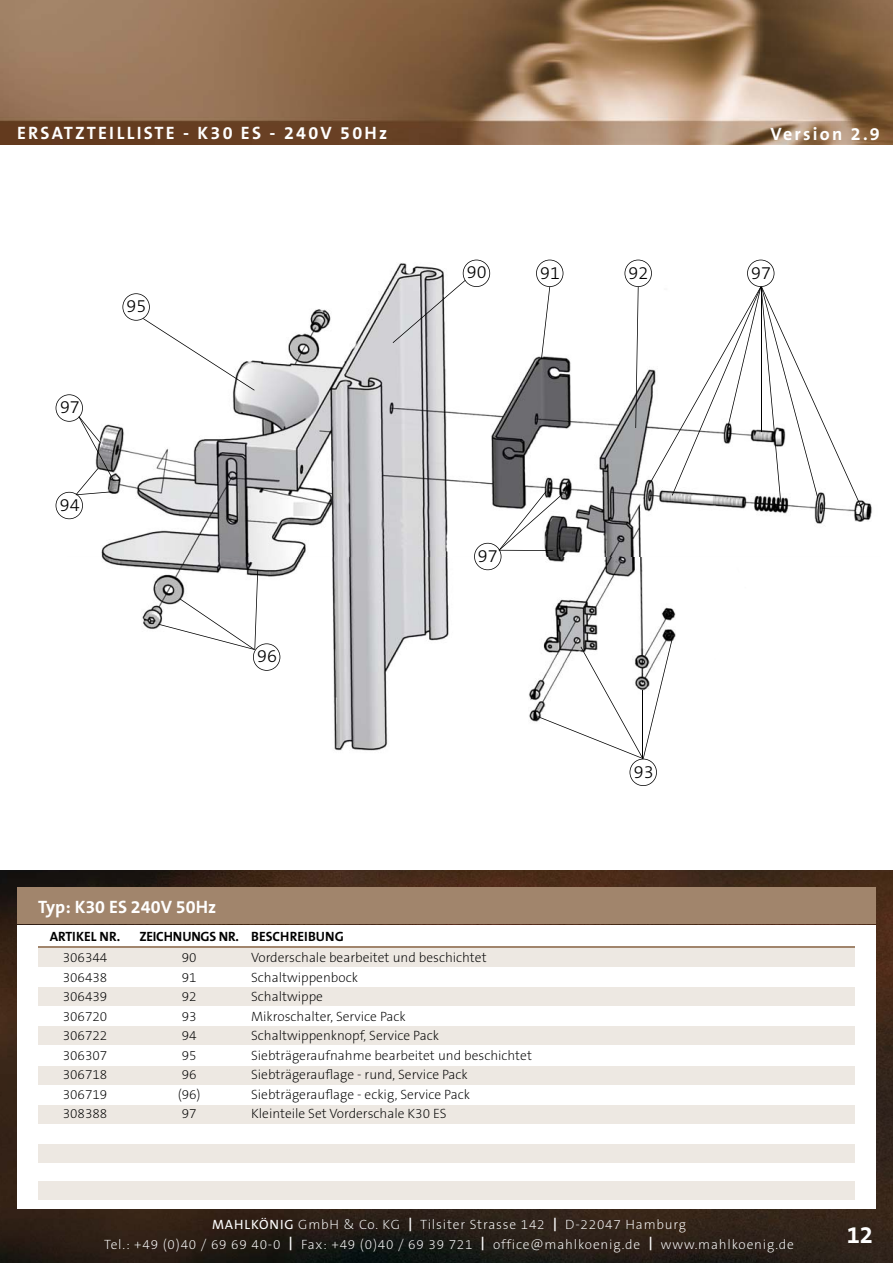
<style>
.page{position:relative;width:893px;height:1263px;background:#fff}
.page>*{position:absolute;margin:0;border:0;box-sizing:border-box;transform-origin:0 0}
.t1{font:700 24px "The Sans B7";color:#fff}
.t2{font:700 18px "The Sans B7";letter-spacing:.125em;color:#fff}
.t3{font:300 18px "The Sans B3";color:#000}
.t4{font:700 18px "The Sans B7";color:#fff}
.t5{font:200 13.5px/19.5px "The Sans B2";color:#000}
.t6{font:200 13.5px/19.5px "The Sans B2";letter-spacing:.06em;color:#fff;text-align:center}
.t7{font:700 13.5px "The Sans B7";color:#000}
.s1{font-family:"The Sans B5 Plain";font-weight:400}
.s2{font-family:"The Sans B7";font-weight:700}
</style>
<div class="page">
<img style="left:0;top:0;width:893px;height:145px">
<img style="left:0;top:871px;width:893px;height:392px">
<div style="left:17px;top:925px;width:859px;height:284px;background:#fff"></div>
<hr style="left:38px;top:946px;width:817px;height:2px;background:#a1856c">
<div style="left:38px;top:948px;width:817px;height:18px;background:#ede8e2"></div>
<div style="left:38px;top:987px;width:817px;height:19px;background:#ede8e2"></div>
<div style="left:38px;top:1027px;width:817px;height:18px;background:#ede8e2"></div>
<div style="left:38px;top:1066px;width:817px;height:18px;background:#ede8e2"></div>
<div style="left:38px;top:1105px;width:817px;height:18px;background:#ede8e2"></div>
<div style="left:38px;top:1145px;width:817px;height:18px;background:#ede8e2"></div>
<div style="left:38px;top:1182px;width:817px;height:18px;background:#ede8e2"></div>
<div style="left:17px;top:888px;width:859px;height:36px;background:#a1856c"></div>
<img style="left:67px;top:259px;width:805px;height:492px">
<svg style="left:393px;top:260px;width:97px;height:83px"></svg>
<svg style="left:536px;top:260px;width:27px;height:99px"></svg>
<svg style="left:624px;top:260px;width:238px;height:248px"></svg>
<svg style="left:537px;top:640px;width:135px;height:146px"></svg>
<svg style="left:474px;top:491px;width:89px;height:79px"></svg>
<hr style="left:499px;top:550px;width:54px;height:1px;background:#000">
<svg style="left:158px;top:570px;width:122px;height:101px"></svg>
<svg style="left:122px;top:293px;width:133px;height:98px"></svg>
<svg style="left:56px;top:394px;width:58px;height:125px"></svg>
<h2 class="t2" style="left:17px;top:124px;width:372px">ERSATZTEILLISTE - K30 ES - 240V 50Hz</h2>
<h2 class="t3" style="left:60px;top:398px;width:21px">97</h2>
<h2 class="t3" style="left:60px;top:495px;width:21px">94</h2>
<h2 class="t3" style="left:127px;top:297px;width:21px">95</h2>
<h2 class="t3" style="left:257px;top:647px;width:21px">96</h2>
<h2 class="t4" style="left:38px;top:898px;width:179px">Typ: K30 ES 240V 50Hz</h2>
<p class="t7" style="left:50px;top:929px;width:72px">ARTIKEL NR.</p>
<p class="t7" style="left:139px;top:929px;width:206px">ZEICHNUNGS NR. BESCHREIBUNG</p>
<h2 class="t2" style="left:770px;top:125px;width:111px">Version 2.9</h2>
<h2 class="t3" style="left:467px;top:263px;width:21px">90</h2>
<h2 class="t3" style="left:540px;top:264px;width:21px">91</h2>
<h2 class="t3" style="left:629px;top:264px;width:21px">92</h2>
<h2 class="t3" style="left:751px;top:264px;width:21px">97</h2>
<h2 class="t3" style="left:478px;top:547px;width:21px">97</h2>
<h2 class="t3" style="left:634px;top:763px;width:21px">93</h2>
<p class="t5" style="left:63px;top:949px;width:46px;text-align:justify">306344<br>306438<br>306439<br>306720<br>306722<br>306307<br>306718<br>306719<br>308388</p>
<p class="t5" style="left:178px;top:949px;width:24px">90<br>91<br>92<br>93<br>94<br>95<br>96 (96)<br>97</p>
<p class="t5" style="left:251px;top:949px;width:282px">Vorderschale bearbeitet und beschichtet Schaltwippenbock<br>Schaltwippe<br>Mikroschalter, Service Pack<br>Schaltwippenknopf, Service Pack Siebträgeraufnahme bearbeitet und beschichtet Siebträgerauflage - rund, Service Pack Siebträgerauflage - eckig, Service Pack<br>Kleinteile Set Vorderschale K30 ES</p>
<p class="t6" style="left:104px;top:1215px;width:691px"><span class="s1">MAHLKÖNIG</span> GmbH &amp; Co. KG <span class="s2">|</span> Tilsiter Strasse 142 <span class="s2">|</span> D-22047 Hamburg<br>Tel.: +49 (0)40 / 69 69 40-0 <span class="s2">|</span> Fax: +49 (0)40 / 69 39 721 <span class="s2">|</span> office@mahlkoenig.de <span class="s2">|</span> www.mahlkoenig.de</p>
<h1 class="t1" style="left:847px;top:1223px;width:28px">12</h1>
</div>
